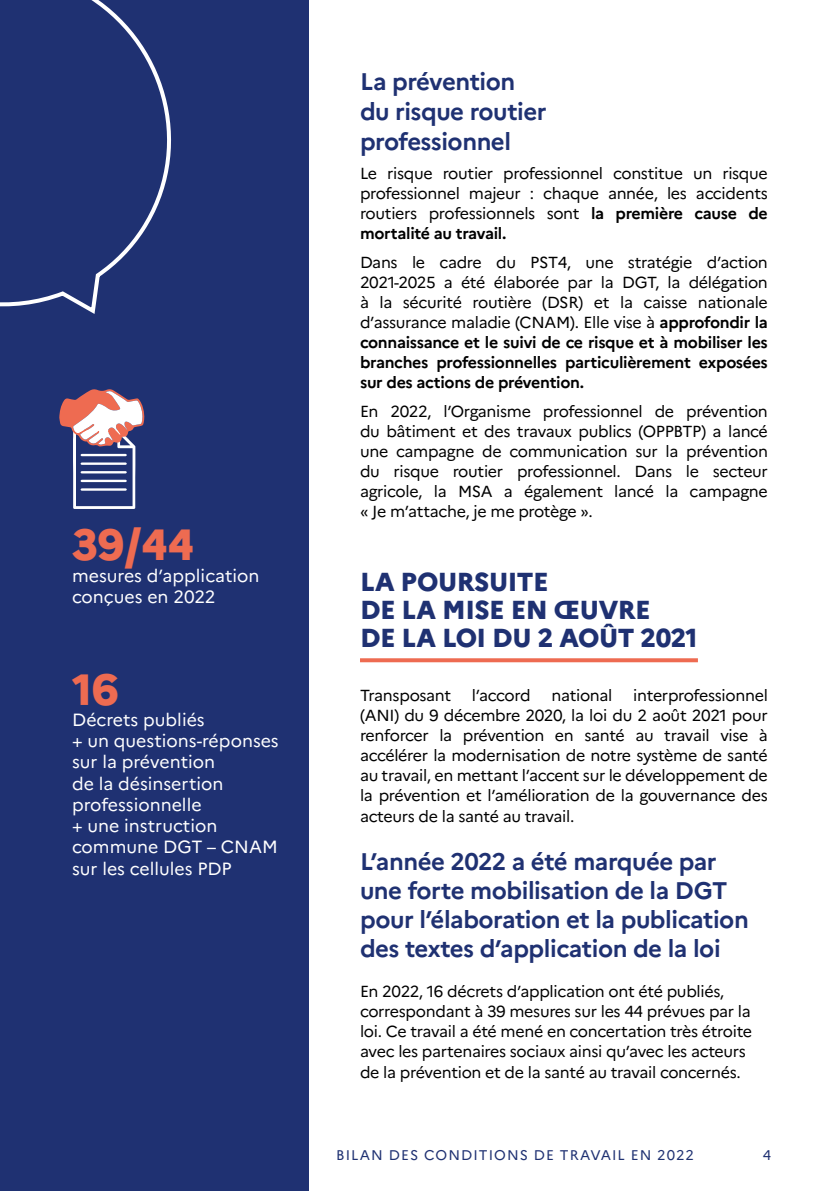
<style>
.page{position:relative;width:840px;height:1191px;background:#fff}
.page>*{position:absolute;margin:0;border:0;box-sizing:border-box;transform-origin:0 0}
.t1{font:800 43.6px "Marianne";color:#ee6b51}
.t2{font:800 26px/28px "Marianne";letter-spacing:-.02em;color:#1f3172}
.t3{font:700 24px/28.8px "Marianne";letter-spacing:-.02em;color:#1f3172}
.t4{font:17.6px/21.2px "Marianne";color:#fff}
.t5{font:16px/20px "Marianne";letter-spacing:-.02em;color:#000;text-align:justify}
.t6{font:14px "Marianne";letter-spacing:.075em;color:#1f3172}
.s1{font-weight:700}
</style>
<div class="page">
<div style="left:0;top:0;width:308px;height:1191px;background:#1f3172"></div>
<svg style="left:0;top:0;width:171px;height:314px"></svg>
<svg style="left:360px;top:658px;width:337px;height:4px"></svg>
<svg style="left:59px;top:389px;width:86px;height:120px"></svg>
<p class="t1" style="left:72px;top:511px;width:123px">39/44</p>
<p class="t4" style="left:72px;top:563px;width:189px">mesures d’application conçues en 2022</p>
<p class="t1" style="left:72px;top:655px;width:48px">16</p>
<p class="t4" style="left:72px;top:707px;width:208px">Décrets publiés<br>+ un questions-réponses sur la prévention<br>de la désinsertion professionnelle<br>+ une instruction commune DGT – CNAM sur les cellules PDP</p>
<p class="t3" style="left:360px;top:65px;width:188px;line-height:30px">La prévention du risque routier professionnel</p>
<p class="t5" style="left:360px;top:162px;width:409px">Le risque routier professionnel constitue un risque professionnel majeur : chaque année, les accidents routiers professionnels sont <span class="s1">la première cause de mortalité au travail.</span></p>
<p class="t5" style="left:360px;top:251px;width:409px">Dans le cadre du PST4, une stratégie d’action 2021-2025 a été élaborée par la DGT, la délégation à la sécurité routière (DSR) et la caisse nationale d’assurance maladie (CNAM). Elle vise à <span class="s1">approfondir la connaissance et le suivi de ce risque et à mobiliser les branches professionnelles particulièrement exposées sur des actions de prévention.</span></p>
<p class="t5" style="left:360px;top:400px;width:409px">En 2022, l’Organisme professionnel de prévention du bâtiment et des travaux publics (OPPBTP) a lancé une campagne de communication sur la prévention du risque routier professionnel. Dans le secteur agricole, la MSA a également lancé la campagne « Je m’attache, je me protège ».</p>
<h2 class="t2" style="left:360px;top:565px;width:339px">LA POURSUITE<br>DE LA MISE EN ŒUVRE<br>DE LA LOI DU 2 AOÛT 2021</h2>
<p class="t5" style="left:360px;top:684px;width:93px">Transposant</p>
<p class="t5" style="left:471px;top:684px;width:60px">l’accord</p>
<p class="t5" style="left:551px;top:684px;width:63px">national</p>
<p class="t5" style="left:360px;top:684px;width:409px;text-indent:273px">interprofessionnel (ANI) du 9 décembre 2020, la loi du 2 août 2021 pour renforcer la prévention en santé au travail vise à accélérer la modernisation de notre système de santé au travail, en mettant l’accent sur le développement de la prévention et l’amélioration de la gouvernance des acteurs de la santé au travail.</p>
<h3 class="t3" style="left:360px;top:845px;width:390px">L’année 2022 a été marquée par une forte mobilisation de la DGT pour l’élaboration et la publication des textes d’application de la loi</h3>
<p class="t5" style="left:360px;top:980px;width:393px;text-align:left">En 2022, 16 décrets d’application ont été publiés, correspondant à 39 mesures sur les 44 prévues par la loi. Ce travail a été mené en concertation très étroite avec les partenaires sociaux ainsi qu’avec les acteurs de la prévention et de la santé au travail concernés.</p>
<p class="t6" style="left:336px;top:1143px;width:359px">BILAN DES CONDITIONS DE TRAVAIL EN 2022</p>
<p class="t6" style="left:762px;top:1143px;width:10px">4</p>
</div>
